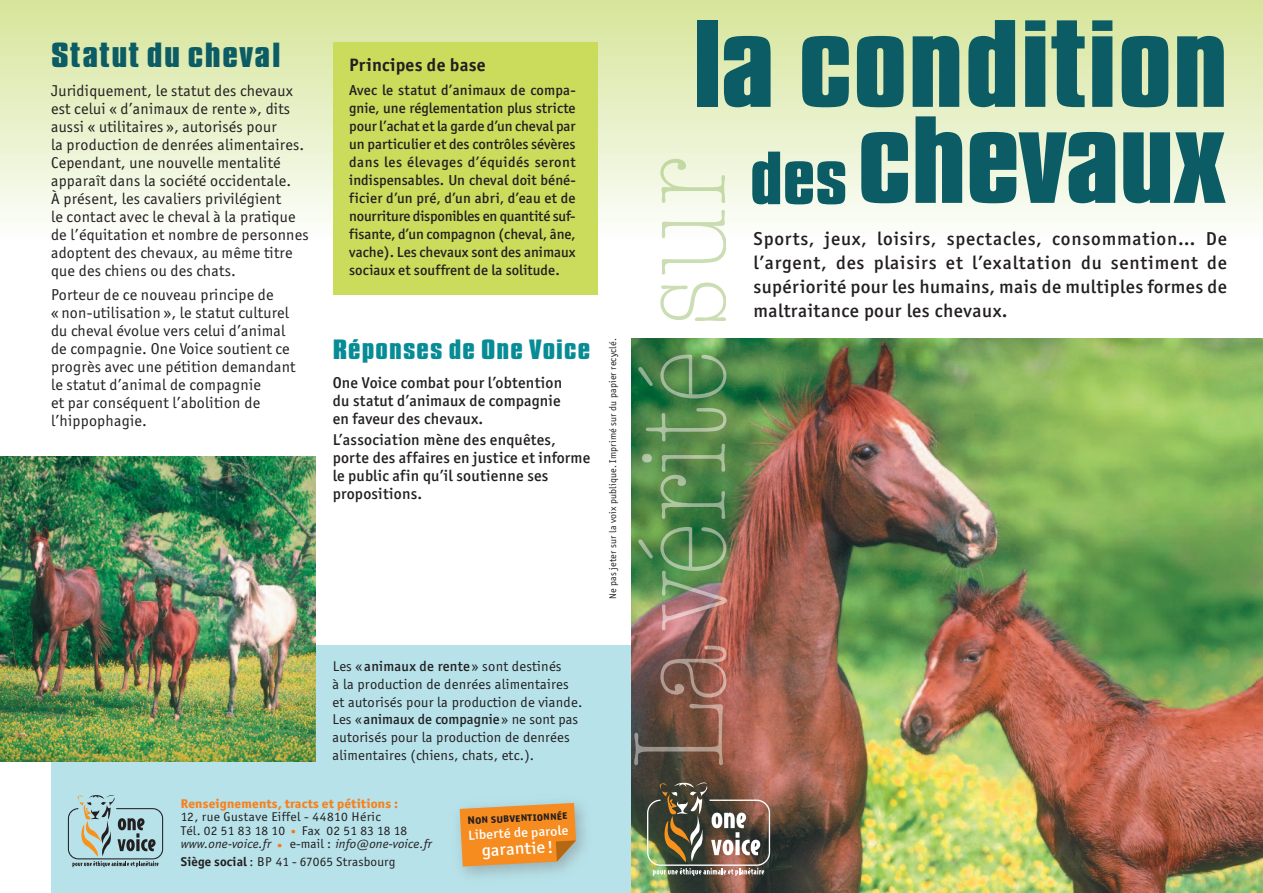
<style>
.page{position:relative;width:1263px;height:893px;background:#fff}
.page>*{position:absolute;margin:0;border:0;box-sizing:border-box;transform-origin:0 0}
.t1{font:700 106.5px/96px "Compacta BT";color:#0b5c64;text-align:center;scale:1.28 1}
.t2{font:700 30px "Compacta BT";letter-spacing:.035em;color:#0b5c64;scale:1.3 1}
.t3{font:700 24px "Compacta BT";letter-spacing:.035em;color:#078c95;scale:1.3 1}
.t4{font:500 18.75px/24px "Officina San ITC";letter-spacing:.02em;color:#231f20;text-align:justify;scale:1.04 1}
.t5{font:700 18px "Officina San ITC";letter-spacing:.015em;color:#231f20}
.t6{font:500 16.95px "Officina San ITC";color:#fff;scale:1.08 1}
.t7{font:15.75px/18px "Officina San ITC";letter-spacing:.015em;color:#231f20}
.t8{font:500 15.75px/18px "Officina San ITC";letter-spacing:.015em;color:#231f20;text-align:justify}
.t9{font:500 14.7px/18px "Officina San ITC";letter-spacing:.005em;color:#231f20;text-align:justify}
.t10{font:14.25px/17.5px "Officina San ITC";letter-spacing:.015em;color:#231f20}
.t11{font:500 13.35px "Officina San ITC";color:#fff;scale:1.08 1}
.t12{font:12.75px/13.5px "Officina San ITC";letter-spacing:.02em;color:#231f20;scale:1.05 1}
.t13{font:9.75px "Officina San ITC";letter-spacing:.02em;color:#231f20}
.t14{font:800 9.45px "Officina San ITC";color:#231f20;scale:1.08 1}
.s1{font-weight:500}
.s2{font-weight:800;color:#f58220}
.s3{font-weight:700;color:#f47921}
.s4{color:#f47921}
.s5{font-style:italic}
.s6{font-weight:700}
.s7{font-size:10.8px}
.s8{font-size:64.5px}
</style>
<div class="page">
<div style="left:0;top:0;width:1263px;height:238px;background:linear-gradient(to bottom,#d6e598,#fcfdfb)"></div>
<div style="left:51px;top:645px;width:580px;height:248px;background:#b7e2e9"></div>
<img style="left:631px;top:339px;width:632px;height:554px">
<img style="left:634px;top:704px;width:89px;height:61px">
<img style="left:660px;top:645px;width:66px;height:52px">
<img style="left:662px;top:571px;width:65px;height:59px">
<img style="left:638px;top:527px;width:88px;height:44px">
<img style="left:660px;top:475px;width:65px;height:44px">
<img style="left:638px;top:355px;width:88px;height:117px">
<svg style="left:660px;top:283px;width:66px;height:38px"></svg>
<svg style="left:661px;top:238px;width:65px;height:37px"></svg>
<img style="left:660px;top:159px;width:66px;height:79px">
<img style="left:647px;top:782px;width:123px;height:94px">
<div style="left:333px;top:43px;width:264px;height:252px;background:#cbdc5c"></div>
<img style="left:0;top:456px;width:316px;height:306px">
<svg style="left:68px;top:795px;width:95px;height:72px"></svg>
<img style="left:459px;top:802px;width:126px;height:74px">
<svg style="left:460px;top:803px;width:116px;height:63px;background:#ea9234"></svg>
<h2 class="t2" style="left:51px;top:43px;width:178px">Statut du cheval</h2>
<p class="t7" style="left:51px;top:81px;width:259px">Juridiquement, le statut des chevaux est celui « d’animaux de rente », dits aussi « utilitaires », autorisés pour<br>la production de denrées alimentaires.<br>Cependant, une nouvelle mentalité apparaît dans la société occidentale.<br>À présent, les cavaliers privilégient<br>le contact avec le cheval à la pratique de l’équitation et nombre de personnes adoptent des chevaux, au même titre que des chiens ou des chats.</p>
<p class="t7" style="left:51px;top:286px;width:246px">Porteur de ce nouveau principe de<br>« non-utilisation », le statut culturel du cheval évolue vers celui d’animal de compagnie. One Voice soutient ce progrès avec une pétition demandant le statut d’animal de compagnie<br>et par conséquent l’abolition de l’hippophagie.</p>
<p class="t5" style="left:349px;top:55px;width:138px">Principes de base</p>
<p class="t9" style="left:349px;top:82px;width:228px">Avec le statut d’animaux de compa&shy;gnie, une réglementation plus stricte pour l’achat et la garde d’un cheval par un particulier et des contrôles sévères dans les élevages d’équidés seront indispensables. Un cheval doit béné&shy;ficier d’un pré, d’un abri, d’eau et de nourriture disponibles en quantité suf&shy;fisante, d’un compagnon (cheval, âne, vache). Les chevaux sont des animaux sociaux et souffrent de la solitude.</p>
<h3 class="t3" style="left:333px;top:339px;width:200px">Réponses de One Voice</h3>
<p class="t8" style="left:333px;top:375px;width:231px">One Voice combat pour l’obtention du statut d’animaux de compagnie en faveur des chevaux.</p>
<p class="t8" style="left:333px;top:432px;width:259px;text-align:left">L’association mène des enquêtes, porte des affaires en justice et informe le public afin qu’il soutienne ses propositions.</p>
<p class="t13" style="left:607px;top:599px;width:262px;rotate:-90deg">Ne pas jeter sur la voix publique. Imprimé sur du papier recyclé.</p>
<p class="t10" style="left:333px;top:658px;width:251px">Les «<span class="s1">animaux de rente</span>» sont destinés<br>à la production de denrées alimentaires et autorisés pour la production de viande.<br>Les «<span class="s1">animaux de compagnie</span>» ne sont pas autorisés pour la production de denrées alimentaires (chiens, chats, etc.).</p>
<p class="t12" style="left:181px;top:796px;width:241px"><span class="s2">Renseignements, tracts et pétitions</span> <span class="s3">:<br></span>12, rue Gustave Eiffel - 44810 Héric<br>Tél. 02 51 83 18 10 <span class="s4">•</span> Fax 02 51 83 18 18 <span class="s5">www.one-voice.fr</span> <span class="s4">•</span> e-mail : <span class="s5">info@one-voice.fr</span></p>
<p class="t12" style="left:181px;top:855px;width:206px"><span class="s6">Siège social</span> : BP 41 - 67065 Strasbourg</p>
<p class="t14" style="left:467px;top:818px;width:94px;rotate:-3deg"><span class="s7">N</span>ON SUBVENTIONNÉE</p>
<p class="t11" style="left:468px;top:831px;width:94px;rotate:-3deg">Liberté de parole</p>
<p class="t6" style="left:481px;top:844px;width:68px;rotate:-3deg">garantie!</p>
<h1 class="t1" style="left:692px;top:24px;width:420px">la condition <span class="s8">des</span>chevaux</h1>
<p class="t4" style="left:753px;top:228px;width:457px">Sports, jeux, loisirs, spectacles, consommation… De l’argent, des plaisirs et l’exaltation du sentiment de supériorité pour les humains, mais de multiples formes de maltraitance pour les chevaux.</p>
</div>
